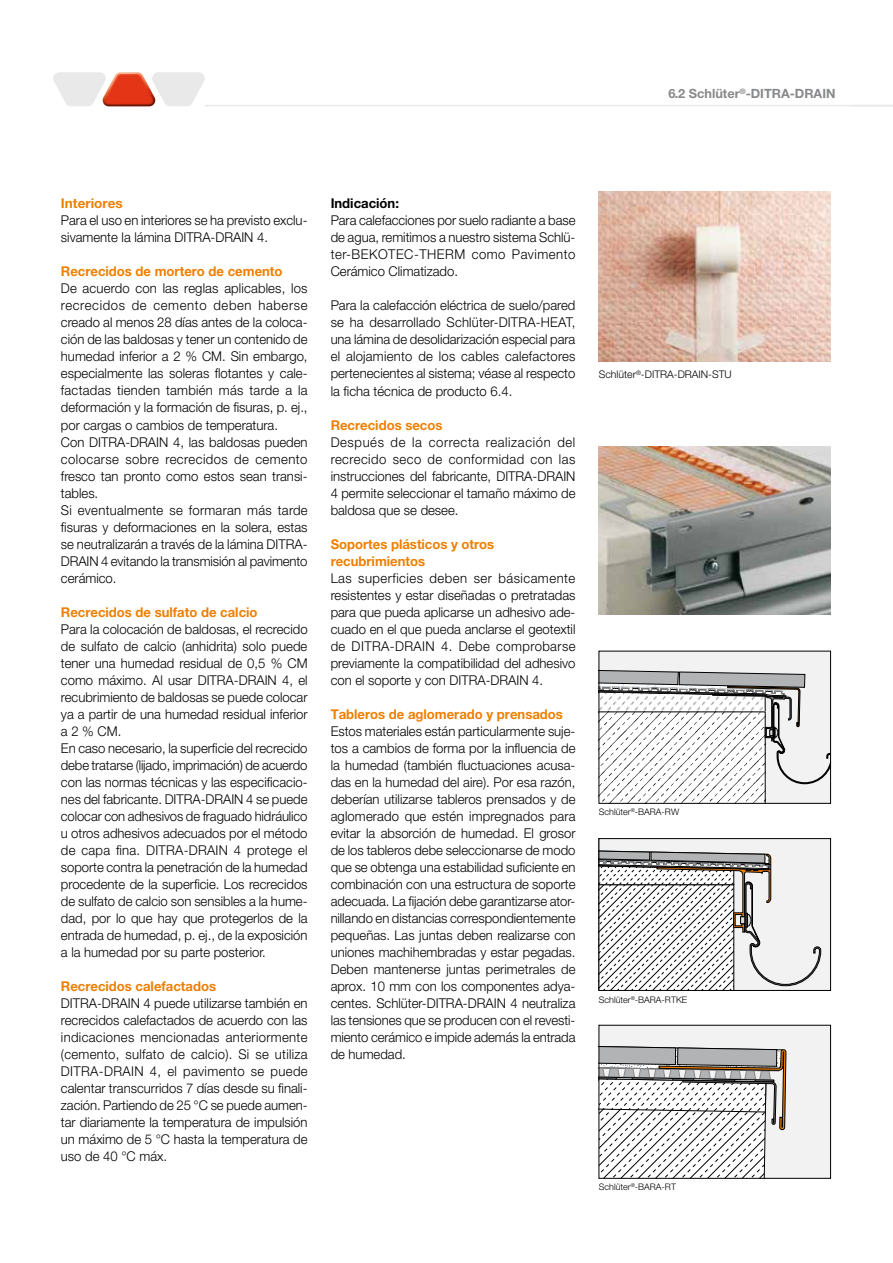
<style>
.page{position:relative;width:893px;height:1263px;background:#fff}
.page>*{position:absolute;margin:0;border:0;box-sizing:border-box;transform-origin:0 0}
.t1{font:300 13.5px/17px "Helvetica Neue LT Pro";color:#000;text-align:justify}
.t2{font:700 13.5px/17px "Helvetica Neue LT Pro";color:#ee7f00}
.t3{font:700 13.5px "Helvetica Neue LT Pro";color:#000}
.t4{font:700 12.75px "Helvetica Neue LT Pro";color:#87888a}
.t5{font:300 10.5px "Helvetica Neue LT Pro";color:#000}
.t6{font:300 9px "Helvetica Neue LT Pro";color:#000}
</style>
<div class="page">
<hr style="left:205px;top:105px;width:688px;height:1px;background:#e9e9ea">
<svg style="left:53px;top:72px;width:152px;height:34px"></svg>
<img style="left:599px;top:447px;width:232px;height:167px">
<img style="left:599px;top:191px;width:232px;height:170px">
<div style="left:599px;top:1025px;width:232px;height:153px;background:#f2f2f3"></div>
<svg style="left:601px;top:1046px;width:185px;height:131px"></svg>
<div style="left:599px;top:1025px;width:232px;height:154px;border:1px solid #000"></div>
<svg style="left:601px;top:840px;width:228px;height:149px"></svg>
<div style="left:599px;top:838px;width:232px;height:153px;border:1px solid #000"></div>
<div style="left:599px;top:651px;width:232px;height:152px;background:#f2f2f3"></div>
<svg style="left:601px;top:670px;width:228px;height:132px"></svg>
<div style="left:599px;top:651px;width:232px;height:153px;border:1px solid #000"></div>
<p class="t4" style="left:668px;top:86px;width:169px">6.2 Schlüter<sup>®</sup>-DITRA-DRAIN</p>
<p class="t2" style="left:61px;top:195px;width:63px">Interiores</p>
<p class="t1" style="left:61px;top:212px;width:248px">Para el uso en interiores se ha previsto exclu&shy;sivamente la lámina DITRA-DRAIN 4.</p>
<p class="t2" style="left:61px;top:263px;width:223px">Recrecidos de mortero de cemento</p>
<p class="t1" style="left:61px;top:280px;width:248px;text-align:left">De acuerdo con las reglas aplicables, los recrecidos de cemento deben haberse creado al menos 28 días antes de la coloca&shy;ción de las baldosas y tener un contenido de humedad inferior a 2 % CM. Sin embargo, especialmente las soleras flotantes y cale&shy;factadas tienden también más tarde a la deformación y la formación de fisuras, p. ej., por cargas o cambios de temperatura.<br>Con DITRA-DRAIN 4, las baldosas pueden colocarse sobre recrecidos de cemento fresco tan pronto como estos sean transi&shy;tables.<br>Si eventualmente se formaran más tarde fisuras y deformaciones en la solera, estas se neutralizarán a través de la lámina DITRA-DRAIN 4 evitando la transmisión al pavimento cerámico.</p>
<p class="t2" style="left:61px;top:603px;width:198px">Recrecidos de sulfato de calcio</p>
<p class="t1" style="left:61px;top:620px;width:248px;text-align:left">Para la colocación de baldosas, el recrecido de sulfato de calcio (anhidrita) solo puede tener una humedad residual de 0,5 % CM como máximo. Al usar DITRA-DRAIN 4, el recubrimiento de baldosas se puede colocar ya a partir de una humedad residual inferior a 2 % CM.<br>En caso necesario, la superficie del recrecido debe tratarse (lijado, imprimación) de acuerdo con las normas técnicas y las especificacio&shy;nes del fabricante. DITRA-DRAIN 4 se puede colocar con adhesivos de fraguado hidráulico u otros adhesivos adecuados por el método de capa fina. DITRA-DRAIN 4 protege el soporte contra la penetración de la humedad procedente de la superficie. Los recrecidos de sulfato de calcio son sensibles a la hume&shy;dad, por lo que hay que protegerlos de la entrada de humedad, p. ej., de la exposición a la humedad por su parte posterior.</p>
<p class="t2" style="left:61px;top:977px;width:157px">Recrecidos calefactados</p>
<p class="t1" style="left:61px;top:994px;width:248px">DITRA-DRAIN 4 puede utilizarse también en recrecidos calefactados de acuerdo con las indicaciones mencionadas anteriormente (cemento, sulfato de calcio). Si se utiliza DITRA-DRAIN 4, el pavimento se puede calentar transcurridos 7 días desde su finali&shy;zación. Partiendo de 25 °C se puede aumen&shy;tar diariamente la temperatura de impulsión un máximo de 5 °C hasta la temperatura de uso de 40 °C máx.</p>
<p class="t3" style="left:331px;top:195px;width:70px">Indicación:</p>
<p class="t1" style="left:331px;top:212px;width:246px">Para calefacciones por suelo radiante a base de agua, remitimos a nuestro sistema Schlü&shy;ter-BEKOTEC-THERM como Pavimento Cerámico Climatizado.</p>
<p class="t1" style="left:331px;top:297px;width:246px">Para la calefacción eléctrica de suelo/pared se ha desarrollado Schlüter-DITRA-HEAT, una lámina de desolidarización especial para el alojamiento de los cables calefactores pertenecientes al sistema; véase al respecto la ficha técnica de producto 6.4.</p>
<p class="t2" style="left:331px;top:416px;width:113px">Recrecidos secos</p>
<p class="t1" style="left:331px;top:433px;width:246px">Después de la correcta realización del recrecido seco de conformidad con las instrucciones del fabricante, DITRA-DRAIN 4 permite seleccionar el tamaño máximo de baldosa que se desee.</p>
<p class="t2" style="left:331px;top:535px;width:165px">Soportes plásticos y otros recubrimientos</p>
<p class="t1" style="left:331px;top:569px;width:246px">Las superficies deben ser básicamente resistentes y estar diseñadas o pretratadas para que pueda aplicarse un adhesivo ade&shy;cuado en el que pueda anclarse el geotextil de DITRA-DRAIN 4. Debe comprobarse previamente la compatibilidad del adhesivo con el soporte y con DITRA-DRAIN 4.</p>
<p class="t2" style="left:331px;top:705px;width:234px">Tableros de aglomerado y prensados</p>
<p class="t1" style="left:331px;top:722px;width:246px">Estos materiales están particularmente suje&shy;tos a cambios de forma por la influencia de la humedad (también fluctuaciones acusa&shy;das en la humedad del aire). Por esa razón, deberían utilizarse tableros prensados y de aglomerado que estén impregnados para evitar la absorción de humedad. El grosor de los tableros debe seleccionarse de modo que se obtenga una estabilidad suficiente en combinación con una estructura de soporte adecuada. La fijación debe garantizarse ator&shy;nillando en distancias correspondientemente pequeñas. Las juntas deben realizarse con uniones machihembradas y estar pegadas.<br>Deben mantenerse juntas perimetrales de aprox. 10 mm con los componentes adya&shy;centes. Schlüter-DITRA-DRAIN 4 neutraliza las tensiones que se producen con el revesti&shy;miento cerámico e impide además la entrada de humedad.</p>
<p class="t5" style="left:599px;top:368px;width:134px">Schlüter<sup>®</sup>-DITRA-DRAIN-STU</p>
<p class="t6" style="left:599px;top:807px;width:82px">Schlüter<sup>®</sup>-BARA-RW</p>
<p class="t6" style="left:599px;top:994px;width:90px">Schlüter<sup>®</sup>-BARA-RTKE</p>
<p class="t6" style="left:599px;top:1181px;width:79px">Schlüter<sup>®</sup>-BARA-RT</p>
</div>
